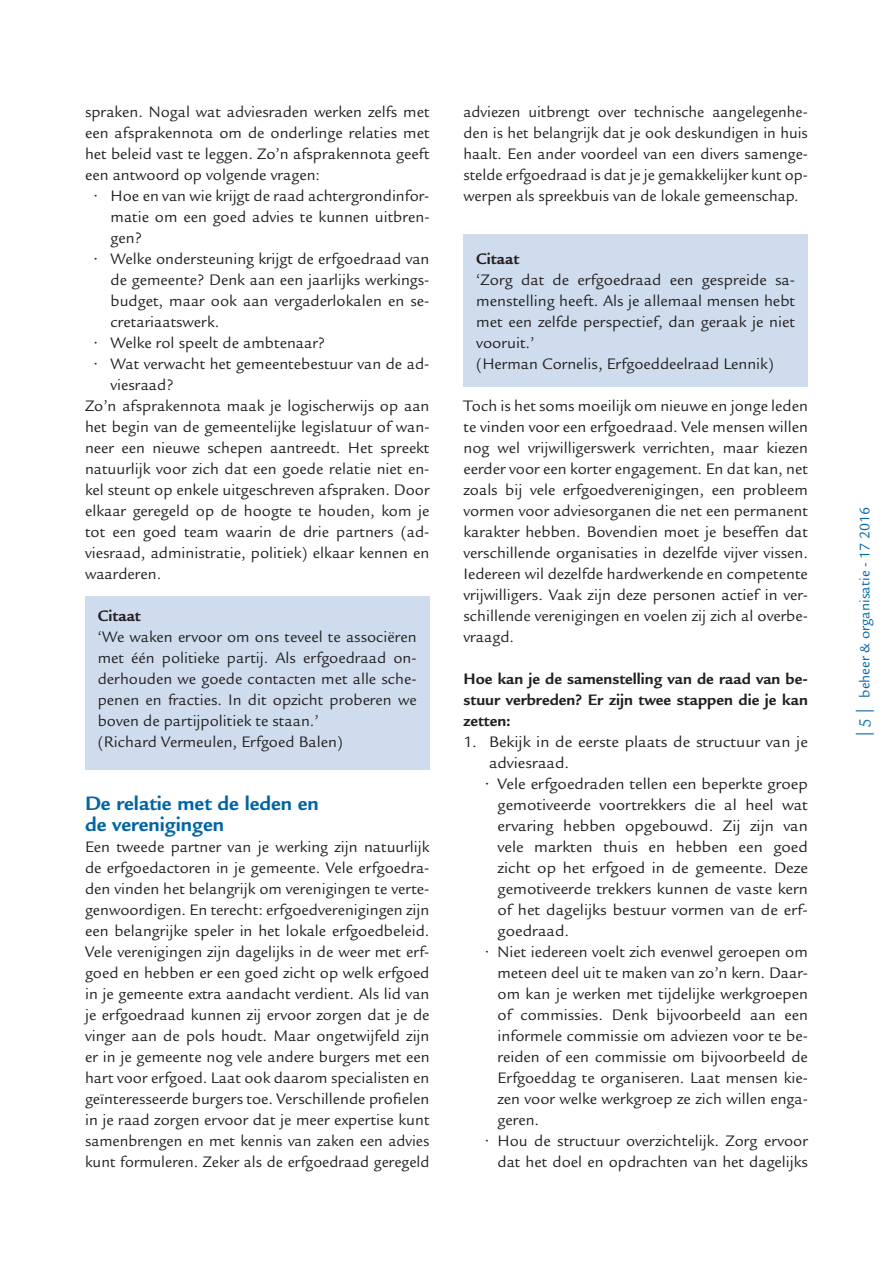
<style>
.page{position:relative;width:893px;height:1263px;background:#fff}
.page>*{position:absolute;margin:0;border:0;box-sizing:border-box;transform-origin:0 0}
.t1{font:700 21px/21px "Legacy Sans Std";color:#0065a4}
.t2{font:16.5px/21px "Legacy Sans Std";color:#231f20;text-align:justify}
.t3{font:700 16.5px/21px "Legacy Sans Std";color:#231f20;text-align:justify}
.t4{font:15px "Legacy Sans Std";color:#0065a4}
.s1{font-family:"Myriad Pro";font-size:18px;color:#1b78b2}
.s2{font-size:18px;color:#1b78b2}
</style>
<div class="page">
<div style="left:85px;top:596px;width:344px;height:174px;background:#cfdced"></div>
<div style="left:463px;top:234px;width:345px;height:153px;background:#cfdced"></div>
<p class="t2" style="left:85px;top:101px;width:346px">spraken. Nogal wat adviesraden werken zelfs met een afsprakennota om de onderlinge relaties met het beleid vast te leggen. Zo’n afsprakennota geeft een antwoord op volgende vragen:</p>
<p class="t2" style="left:111px;top:185px;width:320px;text-indent:-17px">• Hoe en van wie krijgt de raad achtergrondinfor&shy;matie om een goed advies te kunnen uitbren&shy;gen?</p>
<p class="t2" style="left:111px;top:249px;width:320px;text-indent:-17px">• Welke ondersteuning krijgt de erfgoedraad van de gemeente? Denk aan een jaarlijks werkings&shy;budget, maar ook aan vergaderlokalen en se&shy;cretariaatswerk.</p>
<p class="t2" style="left:94px;top:333px;width:233px">• Welke rol speelt de ambtenaar?</p>
<p class="t2" style="left:94px;top:354px;width:337px">• Wat verwacht het gemeentebestuur van de ad-</p>
<p class="t2" style="left:111px;top:375px;width:65px">viesraad?</p>
<p class="t2" style="left:85px;top:396px;width:346px">Zo’n afsprakennota maak je logischerwijs op aan</p>
<p class="t2" style="left:85px;top:417px;width:346px">het begin van de gemeentelijke legislatuur of wan-</p>
<p class="t2" style="left:85px;top:438px;width:346px">neer een nieuwe schepen aantreedt. Het spreekt</p>
<p class="t2" style="left:85px;top:459px;width:346px">natuurlijk voor zich dat een goede relatie niet en-</p>
<p class="t2" style="left:85px;top:480px;width:346px">kel steunt op enkele uitgeschreven afspraken. Door</p>
<p class="t2" style="left:85px;top:501px;width:346px">elkaar geregeld op de hoogte te houden, kom je</p>
<p class="t2" style="left:85px;top:522px;width:346px">tot een goed team waarin de drie partners (ad-</p>
<p class="t2" style="left:85px;top:543px;width:346px">viesraad, administratie, politiek) elkaar kennen en</p>
<p class="t2" style="left:85px;top:564px;width:78px">waarderen.</p>
<p class="t3" style="left:98px;top:605px;width:44px">Citaat</p>
<p class="t2" style="left:98px;top:626px;width:320px;text-align:left">‘We waken ervoor om ons teveel te associëren met één politieke partij. Als erfgoedraad on&shy;derhouden we goede contacten met alle sche&shy;penen en fracties. In dit opzicht proberen we boven de partijpolitiek te staan.’<br>(Richard Vermeulen, Erfgoed Balen)</p>
<p class="t1" style="left:85px;top:793px;width:235px">De relatie met de leden en de verenigingen</p>
<p class="t2" style="left:85px;top:836px;width:346px">Een tweede partner van je werking zijn natuurlijk de erfgoedactoren in je gemeente. Vele erfgoedra&shy;den vinden het belangrijk om verenigingen te verte&shy;genwoordigen. En terecht: erfgoedverenigingen zijn een belangrijke speler in het lokale erfgoedbeleid.<br>Vele verenigingen zijn dagelijks in de weer met erf&shy;goed en hebben er een goed zicht op welk erfgoed in je gemeente extra aandacht verdient. Als lid van je erfgoedraad kunnen zij ervoor zorgen dat je de vinger aan de pols houdt. Maar ongetwijfeld zijn er in je gemeente nog vele andere burgers met een hart voor erfgoed. Laat ook daarom specialisten en geïnteresseerde burgers toe. Verschillende profielen in je raad zorgen ervoor dat je meer expertise kunt samenbrengen en met kennis van zaken een advies kunt formuleren. Zeker als de erfgoedraad geregeld</p>
<p class="t2" style="left:463px;top:101px;width:346px">adviezen uitbrengt over technische aangelegenhe&shy;den is het belangrijk dat je ook deskundigen in huis haalt. Een ander voordeel van een divers samenge&shy;stelde erfgoedraad is dat je je gemakkelijker kunt op&shy;werpen als spreekbuis van de lokale gemeenschap.</p>
<p class="t3" style="left:476px;top:248px;width:44px">Citaat</p>
<p class="t2" style="left:476px;top:269px;width:320px;text-align:left">‘Zorg dat de erfgoedraad een gespreide sa&shy;menstelling heeft. Als je allemaal mensen hebt met een zelfde perspectief, dan geraak je niet vooruit.’<br>(Herman Cornelis, Erfgoeddeelraad Lennik)</p>
<p class="t2" style="left:463px;top:395px;width:346px">Toch is het soms moeilijk om nieuwe en jonge leden te vinden voor een erfgoedraad. Vele mensen willen nog wel vrijwilligerswerk verrichten, maar kiezen eerder voor een korter engagement. En dat kan, net zoals bij vele erfgoedverenigingen, een probleem vormen voor adviesorganen die net een permanent karakter hebben. Bovendien moet je beseffen dat verschillende organisaties in dezelfde vijver vissen.<br>Iedereen wil dezelfde hardwerkende en competente vrijwilligers. Vaak zijn deze personen actief in ver&shy;schillende verenigingen en voelen zij zich al overbe&shy;vraagd.</p>
<p class="t3" style="left:463px;top:668px;width:346px">Hoe kan je de samenstelling van de raad van be&shy;stuur verbreden? Er zijn twee stappen die je kan zetten:</p>
<p class="t2" style="left:489px;top:731px;width:320px;text-indent:-26px">1. Bekijk in de eerste plaats de structuur van je adviesraad.</p>
<p class="t2" style="left:497px;top:773px;width:312px;text-indent:-13px">• Vele erfgoedraden tellen een beperkte groep gemotiveerde voortrekkers die al heel wat ervaring hebben opgebouwd. Zij zijn van vele markten thuis en hebben een goed zicht op het erfgoed in de gemeente. Deze gemotiveerde trekkers kunnen de vaste kern of het dagelijks bestuur vormen van de erf&shy;goedraad.</p>
<p class="t2" style="left:497px;top:941px;width:312px;text-indent:-13px">• Niet iedereen voelt zich evenwel geroepen om meteen deel uit te maken van zo’n kern. Daar&shy;om kan je werken met tijdelijke werkgroepen of commissies. Denk bijvoorbeeld aan een informele commissie om adviezen voor te be&shy;reiden of een commissie om bijvoorbeeld de Erfgoeddag te organiseren. Laat mensen kie&shy;zen voor welke werkgroep ze zich willen enga&shy;geren.</p>
<p class="t2" style="left:485px;top:1131px;width:325px;text-align:right">• Hou de structuur overzichtelijk. Zorg ervoor dat het doel en opdrachten van het dagelijks</p>
<p class="t4" style="left:856px;top:736px;width:231px;rotate:-90deg"><span class="s1">|</span> <span class="s2">5</span> <span class="s1">|</span> beheer &amp; organisatie - 17 2016</p>
</div>
